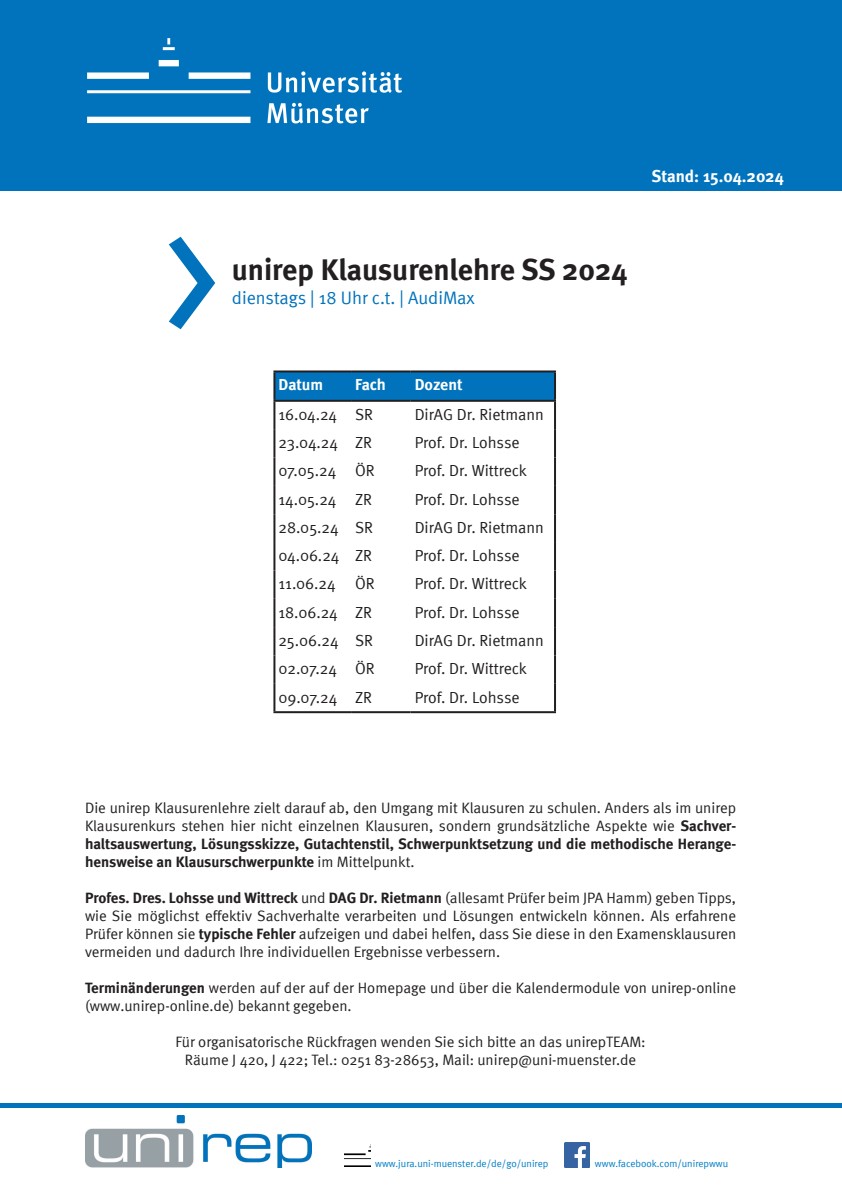
<style>
.page{position:relative;width:842px;height:1191px;background:#fff}
.page>*{position:absolute;margin:0;border:0;box-sizing:border-box;transform-origin:0 0}
.t1{font:180px "Meta Normal";color:#0073bc}
.t2{font:700 30px "Meta";letter-spacing:-.005em;color:#231f20}
.t3{font:18px "Meta Normal";color:#0073bc}
.t4{font:700 17px "Meta";color:#fff}
.t5{font:16px "Meta Normal";color:#231f20}
.t6{font:700 16px "Meta";color:#fff}
.t7{font:15px/18px "Meta Normal";color:#231f20;text-align:justify}
.Absatz{font:10px "Meta Normal";color:#007ec5}
.s1{font-family:"Meta";font-weight:700}
</style>
<div class="page">
<div style="left:0;top:0;width:842px;height:191px;background:#0073bc"></div>
<svg style="left:275px;top:372px;width:279px;height:28px;background:#0070b7"></svg>
<hr style="left:273px;top:370px;width:78px;height:2px;background:#231f20">
<hr style="left:273px;top:372px;width:2px;height:28px;background:#231f20">
<hr style="left:351px;top:370px;width:60px;height:2px;background:#231f20">
<hr style="left:411px;top:370px;width:145px;height:2px;background:#231f20">
<hr style="left:554px;top:372px;width:2px;height:28px;background:#231f20">
<hr style="left:273px;top:400px;width:78px;height:2px;background:#231f20">
<hr style="left:273px;top:402px;width:2px;height:27px;background:#231f20">
<hr style="left:351px;top:400px;width:60px;height:2px;background:#231f20">
<hr style="left:411px;top:400px;width:145px;height:2px;background:#231f20">
<hr style="left:554px;top:402px;width:2px;height:27px;background:#231f20">
<hr style="left:273px;top:429px;width:2px;height:28px;background:#231f20">
<hr style="left:554px;top:429px;width:2px;height:28px;background:#231f20">
<hr style="left:273px;top:457px;width:2px;height:29px;background:#231f20">
<hr style="left:554px;top:457px;width:2px;height:29px;background:#231f20">
<hr style="left:273px;top:486px;width:2px;height:28px;background:#231f20">
<hr style="left:554px;top:486px;width:2px;height:28px;background:#231f20">
<hr style="left:273px;top:514px;width:2px;height:28px;background:#231f20">
<hr style="left:554px;top:514px;width:2px;height:28px;background:#231f20">
<hr style="left:273px;top:542px;width:2px;height:28px;background:#231f20">
<hr style="left:554px;top:542px;width:2px;height:28px;background:#231f20">
<hr style="left:273px;top:570px;width:2px;height:29px;background:#231f20">
<hr style="left:554px;top:570px;width:2px;height:29px;background:#231f20">
<hr style="left:273px;top:599px;width:2px;height:28px;background:#231f20">
<hr style="left:554px;top:599px;width:2px;height:28px;background:#231f20">
<hr style="left:273px;top:627px;width:2px;height:28px;background:#231f20">
<hr style="left:554px;top:627px;width:2px;height:28px;background:#231f20">
<hr style="left:273px;top:655px;width:2px;height:29px;background:#231f20">
<hr style="left:554px;top:655px;width:2px;height:29px;background:#231f20">
<hr style="left:273px;top:684px;width:2px;height:27px;background:#231f20">
<hr style="left:554px;top:684px;width:2px;height:27px;background:#231f20">
<hr style="left:273px;top:711px;width:78px;height:2px;background:#231f20">
<hr style="left:351px;top:711px;width:60px;height:2px;background:#231f20">
<hr style="left:411px;top:711px;width:145px;height:2px;background:#231f20">
<img style="left:85px;top:1115px;width:227px;height:52px">
<img style="left:565px;top:1142px;width:25px;height:25px">
<img style="left:344px;top:1146px;width:26px;height:20px">
<hr style="left:0;top:1103px;width:842px;height:4px;background:#0073bc">
<img style="left:87px;top:38px;width:315px;height:86px">
<p class="t1" style="left:162px;top:170px;width:59px">&gt;</p>
<p class="t2" style="left:232px;top:252px;width:397px">unirep Klausurenlehre SS 2024</p>
<p class="t3" style="left:232px;top:287px;width:244px">dienstags | 18 Uhr c.t. | AudiMax</p>
<p class="t6" style="left:278px;top:375px;width:46px">Datum</p>
<p class="t6" style="left:355px;top:375px;width:32px">Fach</p>
<p class="t6" style="left:415px;top:375px;width:49px">Dozent</p>
<p class="t5" style="left:278px;top:405px;width:60px">16.04.24</p>
<p class="t5" style="left:355px;top:405px;width:19px">SR</p>
<p class="t5" style="left:415px;top:405px;width:131px">DirAG Dr. Rietmann</p>
<p class="t5" style="left:278px;top:433px;width:61px">23.04.24</p>
<p class="t5" style="left:355px;top:433px;width:18px">ZR</p>
<p class="t5" style="left:415px;top:433px;width:107px">Prof. Dr. Lohsse</p>
<p class="t5" style="left:278px;top:461px;width:59px">07.05.24</p>
<p class="t5" style="left:355px;top:461px;width:21px">ÖR</p>
<p class="t5" style="left:415px;top:461px;width:114px">Prof. Dr. Wittreck</p>
<p class="t5" style="left:278px;top:490px;width:60px">14.05.24</p>
<p class="t5" style="left:355px;top:490px;width:18px">ZR</p>
<p class="t5" style="left:415px;top:490px;width:107px">Prof. Dr. Lohsse</p>
<p class="t5" style="left:278px;top:518px;width:62px">28.05.24</p>
<p class="t5" style="left:355px;top:518px;width:19px">SR</p>
<p class="t5" style="left:415px;top:518px;width:131px">DirAG Dr. Rietmann</p>
<p class="t5" style="left:278px;top:546px;width:63px">04.06.24</p>
<p class="t5" style="left:355px;top:546px;width:18px">ZR</p>
<p class="t5" style="left:415px;top:546px;width:107px">Prof. Dr. Lohsse</p>
<p class="t5" style="left:278px;top:574px;width:59px">11.06.24</p>
<p class="t5" style="left:355px;top:574px;width:21px">ÖR</p>
<p class="t5" style="left:415px;top:574px;width:114px">Prof. Dr. Wittreck</p>
<p class="t5" style="left:278px;top:603px;width:61px">18.06.24</p>
<p class="t5" style="left:355px;top:603px;width:18px">ZR</p>
<p class="t5" style="left:415px;top:603px;width:107px">Prof. Dr. Lohsse</p>
<p class="t5" style="left:278px;top:631px;width:62px">25.06.24</p>
<p class="t5" style="left:355px;top:631px;width:19px">SR</p>
<p class="t5" style="left:415px;top:631px;width:131px">DirAG Dr. Rietmann</p>
<p class="t5" style="left:278px;top:659px;width:60px">02.07.24</p>
<p class="t5" style="left:355px;top:659px;width:21px">ÖR</p>
<p class="t5" style="left:415px;top:659px;width:114px">Prof. Dr. Wittreck</p>
<p class="t5" style="left:278px;top:688px;width:60px">09.07.24</p>
<p class="t5" style="left:355px;top:688px;width:18px">ZR</p>
<p class="t5" style="left:415px;top:688px;width:107px">Prof. Dr. Lohsse</p>
<p class="t4" style="left:651px;top:166px;width:134px">Stand: 15.04.2024</p>
<p class="t7" style="left:85px;top:798px;width:653px">Die unirep Klausurenlehre zielt darauf ab, den Umgang mit Klausuren zu schulen. Anders als im unirep Klausurenkurs stehen hier nicht einzelnen Klausuren, sondern grundsätzliche Aspekte wie <span class="s1">Sachver&shy;haltsauswertung, Lösungsskizze, Gutachtenstil, Schwerpunktsetzung und die methodische Herange&shy;hensweise an Klausurschwerpunkte</span> im Mittelpunkt.</p>
<p class="t7" style="left:85px;top:888px;width:653px"><span class="s1">Profes. Dres. Lohsse und Wittreck</span> und <span class="s1">DAG Dr. Rietmann</span> (allesamt Prüfer beim JPA Hamm) geben Tipps, wie Sie möglichst effektiv Sachverhalte verarbeiten und Lösungen entwickeln können. Als erfahrene Prüfer können sie <span class="s1">typische Fehler</span> aufzeigen und dabei helfen, dass Sie diese in den Examensklausuren vermeiden und dadurch Ihre individuellen Ergebnisse verbessern.</p>
<p class="t7" style="left:85px;top:978px;width:653px"><span class="s1">Terminänderungen</span> werden auf der auf der Homepage und über die Kalendermodule von unirep-online (www.unirep-online.de) bekannt gegeben.</p>
<p class="t7" style="left:175px;top:1032px;width:472px">Für organisatorische Rückfragen wenden Sie sich bitte an das unirepTEAM:</p>
<p class="t7" style="left:185px;top:1050px;width:453px">Räume J 420, J 422; Tel.: 0251 83-28653, Mail: unirep@uni-muenster.de</p>
<p class="Absatz" style="left:375px;top:1157px;width:175px">www.jura.uni-muenster.de/de/go/unirep</p>
<p class="Absatz" style="left:595px;top:1158px;width:135px">www.facebook.com/unirepwwu</p>
</div>
